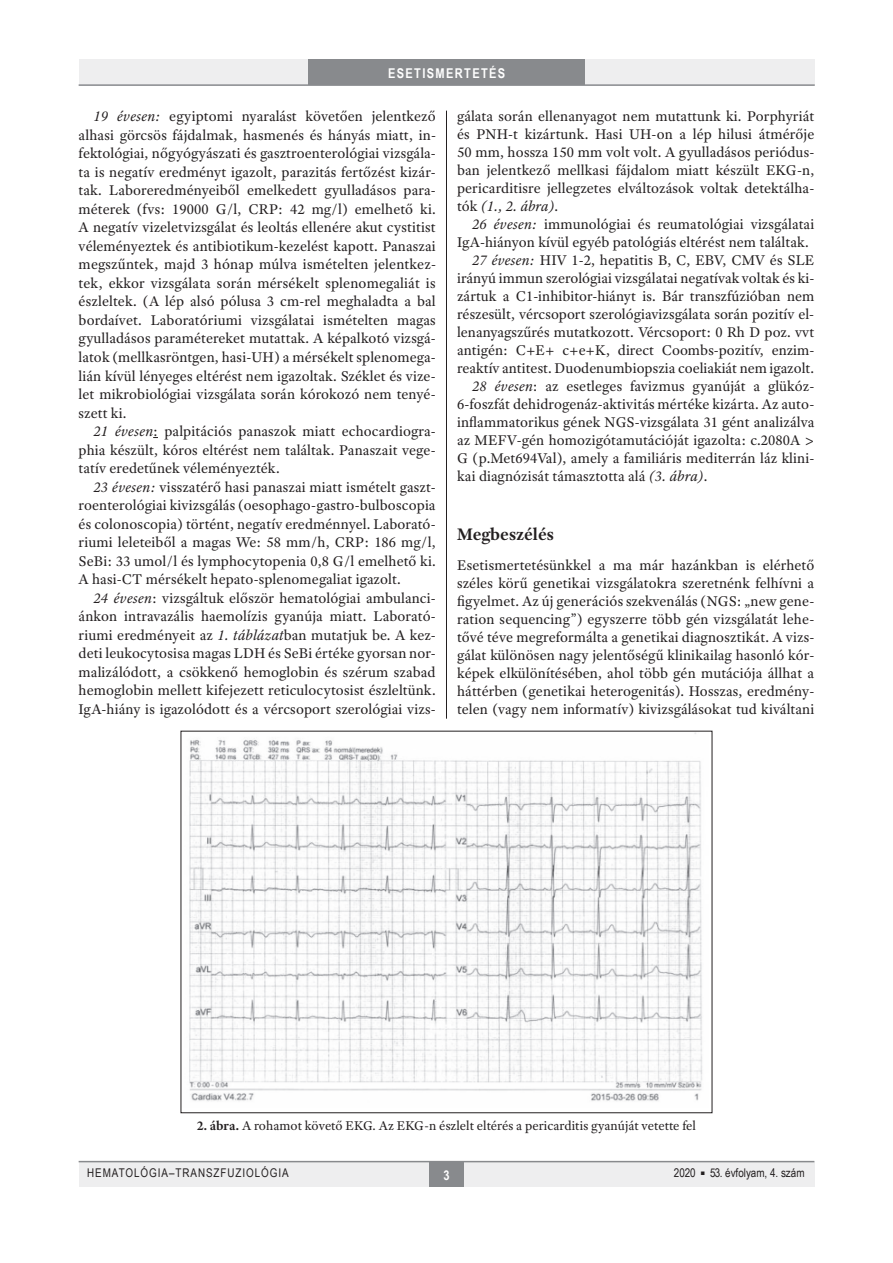
<style>
.page{position:relative;width:893px;height:1263px;background:#fff}
.page>*{position:absolute;margin:0;border:0;box-sizing:border-box;transform-origin:0 0}
.t1{font:700 18px "Adobe Text Pro";color:#231f20}
.t2{font:15px/18.5px "Adobe Text Pro";letter-spacing:.005em;color:#231f20;text-align:justify}
.t3{font:13.5px "Adobe Text Pro";color:#231f20}
.t4{font:700 13.5px "Arial Narrow";letter-spacing:.1em;color:#fff}
.t5{font:12px "Arial Narrow";letter-spacing:.08em;color:#231f20}
.t6{font:12px "Arial Narrow";color:#231f20}
.s1{font-style:italic}
.s2{font-weight:700}
</style>
<div class="page">
<div style="left:79px;top:1161px;width:735px;height:25px;background:#eeeeef"></div>
<div style="left:429px;top:1161px;width:34px;height:25px;background:#888a8d"></div>
<hr style="left:79px;top:1161px;width:735px;height:1px;background:#888a8d">
<div style="left:79px;top:60px;width:735px;height:25px;background:#eeeeef"></div>
<div style="left:308px;top:60px;width:277px;height:25px;background:#888a8d"></div>
<hr style="left:79px;top:84px;width:736px;height:2px;background:#888a8d">
<hr style="left:446px;top:111px;width:1px;height:608px;background:#231f20">
<img style="left:189px;top:733px;width:513px;height:368px">
<p class="t4" style="left:388px;top:65px;width:119px">ESETISMERTETÉS</p>
<p class="t2" style="left:79px;top:109px;width:359px;text-indent:15px"><span class="s1">19 évesen:</span> egyiptomi nyaralást követően jelentkező alhasi görcsös fájdalmak, hasmenés és hányás miatt, in&shy;fektológiai, nőgyógyászati és gasztroenterológiai vizsgála&shy;ta is negatív eredményt igazolt, parazitás fertőzést kizár&shy;tak. Laboreredményeiből emelkedett gyulladásos para&shy;méterek (fvs: 19000 G/l, CRP: 42 mg/l) emelhető ki.<br>A negatív vizeletvizsgálat és leoltás ellenére akut cystitist véleményeztek és antibiotikum-kezelést kapott. Panaszai megszűntek, majd 3 hónap múlva ismételten jelentkez&shy;tek, ekkor vizsgálata során mérsékelt splenomegaliát is észleltek. (A lép alsó pólusa 3 cm-rel meghaladta a bal borda ívet. Laboratóriumi vizsgálatai ismételten magas gyulla dásos paramétereket mutattak. A képalkotó vizsgá&shy;latok (mellkasröntgen, hasi-UH) a mérsékelt splenomega&shy;lián kívül lényeges eltérést nem igazoltak. Széklet és vize&shy;let mikrobiológiai vizsgálata során kórokozó nem tenyé&shy;szett ki.</p>
<p class="t2" style="left:79px;top:423px;width:359px;text-indent:15px"><span class="s1">21 évesen</span>: palpitációs panaszok miatt echocardiogra&shy;phia készült, kóros eltérést nem találtak. Panaszait vege&shy;tatív eredetűnek véleményezték.</p>
<p class="t2" style="left:79px;top:479px;width:359px;text-indent:15px"><span class="s1">23 évesen:</span> visszatérő hasi panaszai miatt ismételt gaszt&shy;roenterológiai kivizsgálás (oesophago-gastro-bulboscopia és colonoscopia) történt, negatív eredménnyel. Laborató&shy;riumi leleteiből a magas We: 58 mm/h, CRP: 186 mg/l, SeBi: 33 umol/l és lymphocytopenia 0,8 G/l emelhető ki.<br>A hasi-CT mérsékelt hepato-splenomegaliat igazolt.</p>
<p class="t2" style="left:79px;top:590px;width:359px;text-indent:15px"><span class="s1">24 évesen</span>: vizsgáltuk először hematológiai ambulanci&shy;ánkon intravazális haemolízis gyanúja miatt. Laborató&shy;riumi eredményeit az <span class="s1">1. táblázat</span>ban mutatjuk be. A kez&shy;deti leukocytosisa magas LDH és SeBi értéke gyorsan nor&shy;malizálódott, a csökkenő hemoglobin és szérum szabad hemoglobin mellett kifejezett reticulocytosist észleltünk.<br>IgA-hiány is igazolódott és a vércsoport szerológiai vizs-</p>
<p class="t2" style="left:457px;top:109px;width:359px;line-height:18px">gálata során ellenanyagot nem mutattunk ki. Porphyriát és PNH-t kizártunk. Hasi UH-on a lép hilusi átmérője 50 mm, hossza 150 mm volt volt. A gyulladásos periódus&shy;ban jelentkező mellkasi fájdalom miatt készült EKG-n, pericarditisre jellegzetes elváltozások voltak detektálha&shy;tók <span class="s1">(1., 2. ábra)</span>.</p>
<p class="t2" style="left:472px;top:217px;width:344px"><span class="s1">26 évesen:</span> immunológiai és reumatológiai vizsgálatai</p>
<p class="t2" style="left:457px;top:235px;width:353px">IgA-hiányon kívül egyéb patológiás eltérést nem találtak.</p>
<p class="t2" style="left:472px;top:253px;width:344px"><span class="s1">27 évesen:</span> HIV 1-2, hepatitis B, C, EBV, CMV és SLE</p>
<p class="t2" style="left:457px;top:271px;width:359px">irányú immun szerológiai vizsgálatai negatívak voltak és ki-</p>
<p class="t2" style="left:457px;top:289px;width:359px">zártuk a C1-inhibitor-hiányt is. Bár transzfúzióban nem</p>
<p class="t2" style="left:457px;top:307px;width:358px">részesült, vércsoport szerológiavizsgálata során pozitív el-</p>
<p class="t2" style="left:457px;top:325px;width:359px">lenanyagszűrés mutatkozott. Vércsoport: 0 Rh D poz. vvt</p>
<p class="t2" style="left:457px;top:343px;width:359px">antigén: C+E+ c+e+K, direct Coombs-pozitív, enzim-</p>
<p class="t2" style="left:457px;top:361px;width:359px">reaktív antitest. Duodenumbiopszia coeliakiát nem igazolt.</p>
<p class="t2" style="left:472px;top:379px;width:344px"><span class="s1">28 évesen</span>: az esetleges favizmus gyanúját a glükóz-</p>
<p class="t2" style="left:457px;top:397px;width:359px">6-foszfát dehidrogenáz-aktivitás mértéke kizárta. Az auto-</p>
<p class="t2" style="left:457px;top:415px;width:359px">inflammatorikus gének NGS-vizsgálata 31 gént analizálva</p>
<p class="t2" style="left:457px;top:433px;width:359px">az MEFV-gén homozigótamutációját igazolta: c.2080A &gt;</p>
<p class="t2" style="left:457px;top:451px;width:359px">G (p.Met694Val), amely a familiáris mediterrán láz klini-</p>
<p class="t2" style="left:457px;top:469px;width:252px">kai diagnózisát támasztotta alá <span class="s1">(3. ábra)</span>.</p>
<p class="t1" style="left:457px;top:527px;width:98px">Megbeszélés</p>
<p class="t2" style="left:457px;top:557px;width:359px;line-height:18px">Esetismertetésünkkel a ma már hazánkban is elérhető széles körű genetikai vizsgálatokra szeretnénk felhívni a figyelmet. Az új generációs szekvenálás (NGS: „new gene&shy;ration sequencing”) egyszerre több gén vizsgálatát lehe&shy;tővé téve megreformálta a genetikai diagnosztikát. A vizs&shy;gálat különösen nagy jelentőségű klinikailag hasonló kór&shy;képek elkülönítésében, ahol több gén mutációja állhat a háttérben (genetikai heterogenitás). Hosszas, eredmény&shy;telen (vagy nem informatív) kivizsgálásokat tud kiváltani</p>
<p class="t3" style="left:197px;top:1120px;width:501px"><span class="s2">2. ábra.</span> A rohamot követő EKG. Az EKG-n észlelt eltérés a pericarditis gyanúját vetette fel</p>
<p class="t5" style="left:87px;top:1166px;width:203px">HEMATOLÓGIA–TRANSZFUZIOLÓGIA</p>
<p class="t4" style="left:443px;top:1167px;width:8px">3</p>
<p class="t6" style="left:674px;top:1166px;width:132px">2020 <sup>■</sup> 53. évfolyam, 4. szám</p>
</div>
